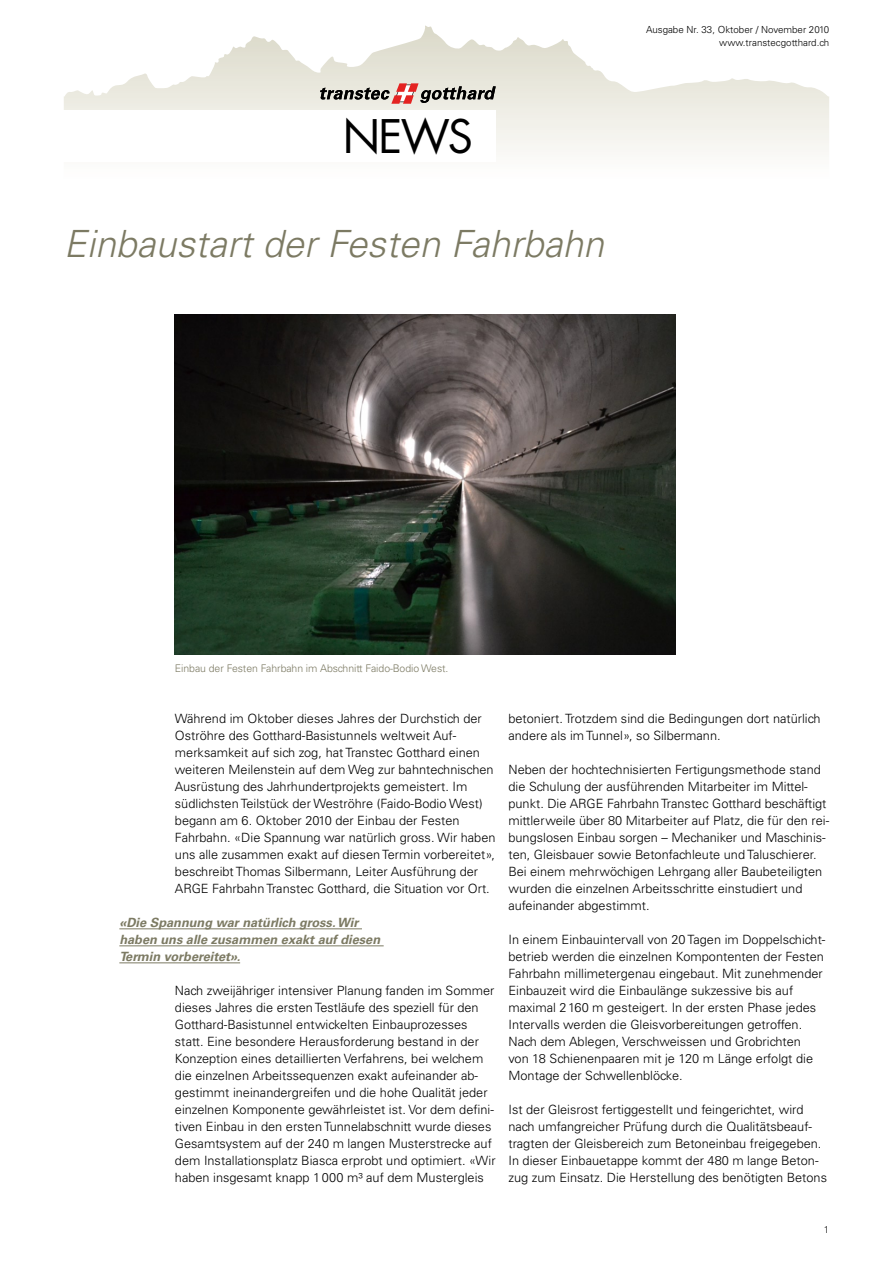
<style>
.page{position:relative;width:893px;height:1263px;background:#fff}
.page>*{position:absolute;margin:0;border:0;box-sizing:border-box;transform-origin:0 0}
.t1{font:45px "Futura";color:#000}
.t2{font:italic 300 37.5px "Univers";color:#7c7a63}
.t3{font:300 12.75px/17px "Univers";color:#000}
.t4{font:italic 700 12.75px/17px "Univers";color:#7c7a63}
.t5{font:300 10.5px "Univers";letter-spacing:-.005em;color:#7c7a63}
.t6{font:300 9.75px/13.5px "Univers";color:#000;text-align:right}
</style>
<div class="page">
<svg style="left:64px;top:25px;width:765px;height:127px"></svg>
<div style="left:0;top:111px;width:496px;height:51px;background:#fff"></div>
<svg style="left:320px;top:83px;width:176px;height:21px;background:#b1a29c"></svg>
<img style="left:175px;top:315px;width:500px;height:340px">
<hr style="left:119px;top:928px;width:243px;height:1px;background:#7c7a63">
<hr style="left:119px;top:945px;width:265px;height:1px;background:#7c7a63">
<hr style="left:119px;top:962px;width:121px;height:1px;background:#7c7a63">
<h1 class="t1" style="left:343px;top:108px;width:132px">NEWS</h1>
<h2 class="t2" style="left:64px;top:221px;width:542px">Einbaustart der Festen Fahrbahn</h2>
<p class="t6" style="left:646px;top:22px;width:185px">Ausgabe Nr. 33, Oktober / November 2010 www.transtecgotthard.ch</p>
<p class="t5" style="left:175px;top:662px;width:275px">Einbau der Festen Fahrbahn im Abschnitt Faido-Bodio West.</p>
<p class="t3" style="left:175px;top:710px;width:322px">Während im Oktober dieses Jahres der Durchstich der Oströhre des Gotthard-Basistunnels weltweit Auf&shy;merksamkeit auf sich zog, hat Transtec Gotthard einen weiteren Meilenstein auf dem Weg zur bahntechnischen Ausrüstung des Jahrhundertprojekts gemeistert. Im südlichsten Teilstück der Weströhre (Faido-Bodio West) begann am 6. Oktober 2010 der Einbau der Festen Fahrbahn. «Die Spannung war natürlich gross. Wir haben uns alle zusammen exakt auf diesen Termin vorbereitet», beschreibt Thomas Silbermann, Leiter Ausführung der ARGE Fahrbahn Transtec Gotthard, die Situation vor Ort.</p>
<p class="t4" style="left:119px;top:914px;width:262px">«Die Spannung war natürlich gross. Wir haben uns alle zusammen exakt auf diesen<br>Termin vorbereitet».</p>
<p class="t3" style="left:175px;top:982px;width:322px">Nach zweijähriger intensiver Planung fanden im Sommer dieses Jahres die ersten Testläufe des speziell für den Gotthard-Basistunnel entwickelten Einbauprozesses statt. Eine besondere Herausforderung bestand in der Konzeption eines detaillierten Verfahrens, bei welchem die einzelnen Arbeitssequenzen exakt aufeinander ab&shy;gestimmt ineinandergreifen und die hohe Qualität jeder einzelnen Komponente gewährleistet ist. Vor dem defini&shy;tiven Einbau in den ersten Tunnelabschnitt wurde dieses Gesamtsystem auf der 240 m langen Musterstrecke auf dem Installationsplatz Biasca erprobt und optimiert. «Wir haben insgesamt knapp 1000 m³ auf dem Mustergleis</p>
<p class="t3" style="left:508px;top:710px;width:314px">betoniert. Trotzdem sind die Bedingungen dort natürlich andere als im Tunnel», so Silbermann.</p>
<p class="t3" style="left:508px;top:761px;width:322px">Neben der hochtechnisierten Fertigungsmethode stand die Schulung der ausführenden Mitarbeiter im Mittel&shy;punkt. Die ARGE Fahrbahn Transtec Gotthard beschäftigt mittlerweile über 80 Mitarbeiter auf Platz, die für den rei&shy;bungslosen Einbau sorgen – Mechaniker und Maschinis&shy;ten, Gleisbauer sowie Betonfachleute und Taluschierer.<br>Bei einem mehrwöchigen Lehrgang aller Baubeteiligten wurden die einzelnen Arbeitsschritte einstudiert und aufeinander abgestimmt.</p>
<p class="t3" style="left:508px;top:931px;width:318px">In einem Einbauintervall von 20 Tagen im Doppelschicht&shy;betrieb werden die einzelnen Kompontenten der Festen Fahrbahn millimetergenau eingebaut. Mit zunehmender Einbauzeit wird die Einbaulänge sukzessive bis auf maximal 2160 m gesteigert. In der ersten Phase jedes Intervalls werden die Gleisvorbereitungen getroffen.<br>Nach dem Ablegen, Verschweissen und Grobrichten<br>von 18 Schienenpaaren mit je 120 m Länge erfolgt die Montage der Schwellenblöcke.</p>
<p class="t3" style="left:508px;top:1101px;width:320px">Ist der Gleisrost fertiggestellt und feingerichtet, wird nach umfangreicher Prüfung durch die Qualitätsbeauf&shy;tragten der Gleisbereich zum Betoneinbau freigegeben.<br>In dieser Einbauetappe kommt der 480 m lange Beton&shy;zug zum Einsatz. Die Herstellung des benötigten Betons</p>
<p class="t6" style="left:824px;top:1223px;width:7px">1</p>
</div>
